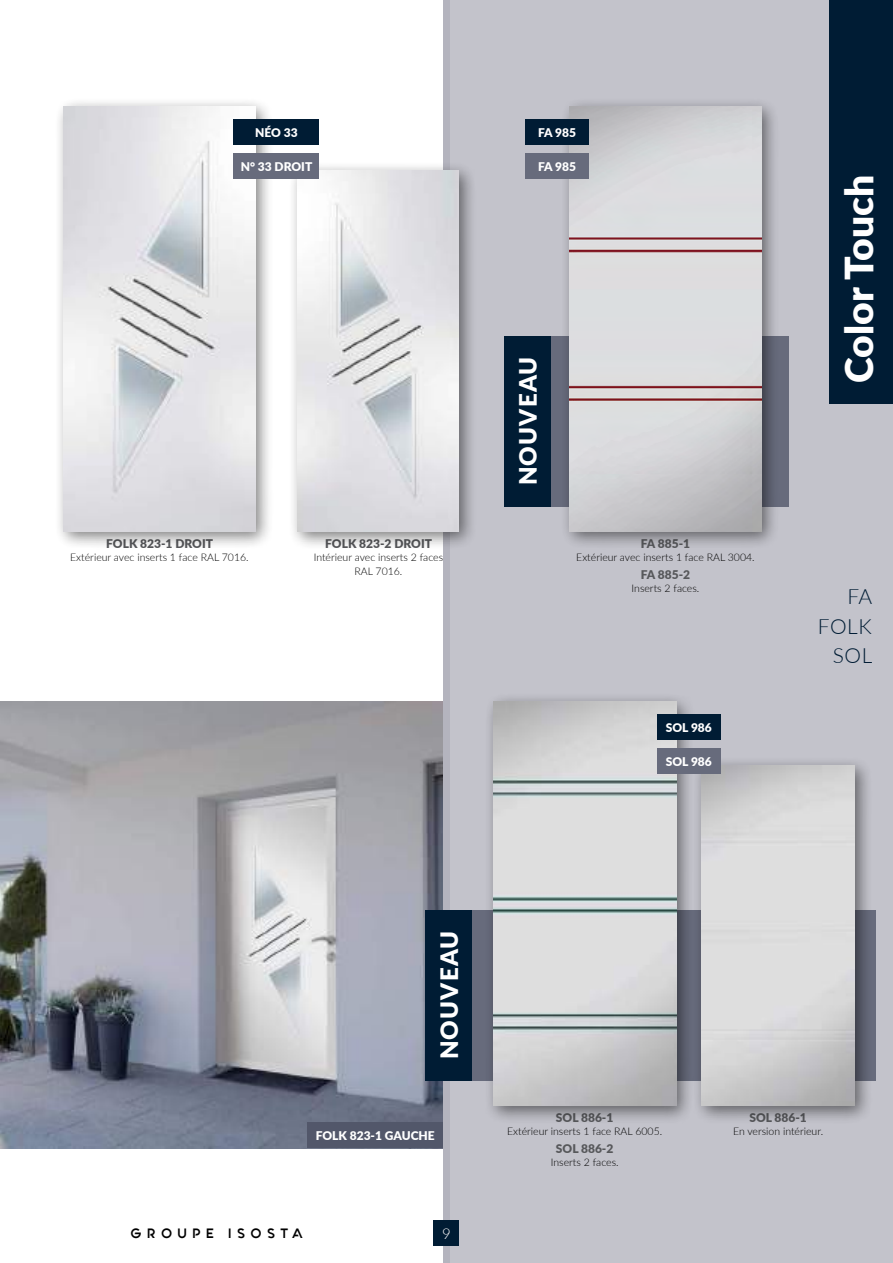
<style>
.page{position:relative;width:893px;height:1263px;background:#fff}
.page>*{position:absolute;margin:0;border:0;box-sizing:border-box;transform-origin:0 0}
.t1{font:900 39px "Lato";color:#fff}
.t2{font:900 24px "Lato";letter-spacing:.05em;color:#fff}
.t3{font:300 21px/29.7px "Lato";letter-spacing:.025em;color:#001c34;text-align:right}
.t4{font:300 15px "Lato";color:#fff}
.t5{font:700 13.5px "Quantify";letter-spacing:.45em;color:#000}
.t6{font:900 12px "Lato";color:#57585b}
.t7{font:900 12px "Lato";color:#fff}
.t8{font:300 10.5px/13.5px "Lato";color:#000;text-align:center}
</style>
<div class="page">
<img style="left:0;top:702px;width:443px;height:446px">
<div style="left:307px;top:1123px;width:136px;height:25px;background:#52576a"></div>
<div style="left:446px;top:0;width:447px;height:1263px;background:#c3c3cb"></div>
<div style="left:443px;top:0;width:7px;height:1263px;background:#b4b4be"></div>
<div style="left:434px;top:1220px;width:25px;height:26px;background:#001c34"></div>
<div style="left:829px;top:0;width:64px;height:404px;background:#001c34"></div>
<div style="left:472px;top:910px;width:404px;height:170px;background:#676b7c"></div>
<div style="left:425px;top:910px;width:47px;height:170px;background:#001c34"></div>
<div style="left:551px;top:336px;width:238px;height:170px;background:#676b7c"></div>
<div style="left:504px;top:336px;width:47px;height:170px;background:#001c34"></div>
<div style="left:483px;top:692px;width:212px;height:432px;background:#000;opacity:.5"></div>
<img style="left:493px;top:702px;width:183px;height:404px">
<div style="left:692px;top:756px;width:181px;height:368px;background:#000;opacity:.5"></div>
<img style="left:702px;top:765px;width:153px;height:341px">
<div style="left:54px;top:96px;width:220px;height:454px;background:#000;opacity:.5"></div>
<img style="left:64px;top:106px;width:191px;height:425px">
<div style="left:560px;top:96px;width:220px;height:454px;background:#000;opacity:.5"></div>
<img style="left:570px;top:106px;width:191px;height:425px">
<div style="left:288px;top:160px;width:189px;height:390px;background:#000;opacity:.5"></div>
<img style="left:298px;top:170px;width:161px;height:361px">
<div style="left:525px;top:153px;width:64px;height:26px;background:#676b7c"></div>
<div style="left:525px;top:119px;width:64px;height:26px;background:#001c34"></div>
<div style="left:234px;top:119px;width:85px;height:26px;background:#001c34"></div>
<div style="left:234px;top:153px;width:85px;height:26px;background:#676b7c"></div>
<div style="left:657px;top:748px;width:64px;height:26px;background:#676b7c"></div>
<div style="left:657px;top:714px;width:64px;height:26px;background:#001c34"></div>
<p class="t7" style="left:255px;top:123px;width:44px">NÉO 33</p>
<p class="t7" style="left:538px;top:123px;width:39px">FA 985</p>
<p class="t7" style="left:241px;top:157px;width:73px">N° 33 DROIT</p>
<p class="t7" style="left:538px;top:157px;width:39px">FA 985</p>
<p class="t6" style="left:106px;top:534px;width:108px">FOLK 823-1 DROIT</p>
<p class="t8" style="left:70px;top:550px;width:180px">Extérieur avec inserts 1 face RAL 7016.</p>
<p class="t6" style="left:325px;top:534px;width:108px">FOLK 823-2 DROIT</p>
<p class="t8" style="left:314px;top:550px;width:131px">Intérieur avec inserts 2 faces<br>RAL 7016.</p>
<h2 class="t2" style="left:510px;top:485px;width:130px;rotate:-90deg">NOUVEAU</h2>
<p class="t6" style="left:641px;top:534px;width:51px">FA 885-1</p>
<p class="t8" style="left:576px;top:550px;width:180px">Extérieur avec inserts 1 face RAL 3004.</p>
<p class="t6" style="left:641px;top:565px;width:51px">FA 885-2</p>
<p class="t8" style="left:632px;top:581px;width:69px">Inserts 2 faces.</p>
<p class="t7" style="left:666px;top:719px;width:48px">SOL 986</p>
<p class="t7" style="left:666px;top:753px;width:48px">SOL 986</p>
<h1 class="t1" style="left:830px;top:383px;width:209px;rotate:-90deg">Color Touch</h1>
<h3 class="t3" style="left:818px;top:581px;width:56px">FA<br>FOLK<br>SOL</h3>
<h2 class="t2" style="left:431px;top:1059px;width:130px;rotate:-90deg">NOUVEAU</h2>
<p class="t7" style="left:316px;top:1127px;width:121px">FOLK 823-1 GAUCHE</p>
<p class="t5" style="left:131px;top:1226px;width:173px">GROUPE ISOSTA</p>
<h3 class="t4" style="left:442px;top:1223px;width:10px">9</h3>
<p class="t6" style="left:556px;top:1108px;width:59px">SOL 886-1</p>
<p class="t8" style="left:507px;top:1124px;width:157px">Extérieur inserts 1 face RAL 6005.</p>
<p class="t6" style="left:556px;top:1139px;width:59px">SOL 886-2</p>
<p class="t8" style="left:551px;top:1155px;width:69px">Inserts 2 faces.</p>
<p class="t6" style="left:749px;top:1108px;width:59px">SOL 886-1</p>
<p class="t8" style="left:733px;top:1124px;width:91px">En version intérieur.</p>
</div>
